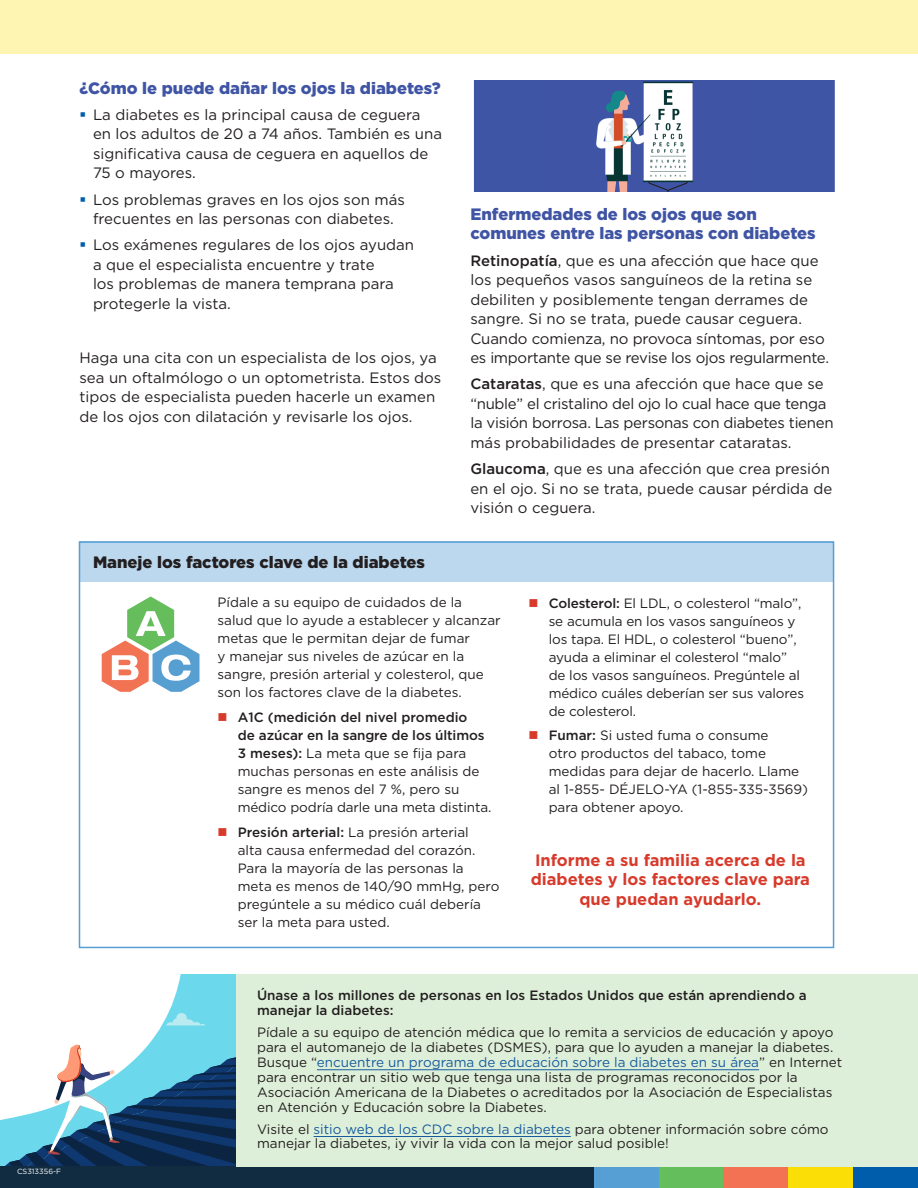
<style>
.page{position:relative;width:918px;height:1188px;background:#fff}
.page>*{position:absolute;margin:0;border:0;box-sizing:border-box;transform-origin:0 0}
.t1{font:900 16.5px/19.8px "Gotham";color:#3f54a4}
.Bullet1_2_copy{font:700 16.5px/19.5px "Gotham";color:#d73a2b;text-align:center}
.t2{font:900 16.5px "Gotham";color:#231f20}
.Bullet1_2{font:15px/19.5px "Gotham";color:#231f20}
.Bullet1_2-2{font:15px/19.5px "Gotham";letter-spacing:-.02em;color:#231f20}
.t3{font:13.5px/18px "Gotham";color:#231f20}
.t4{font:500 13.5px/15px "Gotham";color:#231f20}
.t5{font:7.5px "Gotham";color:#fff}
.s1{font-weight:500}
.s2{color:#175d9e}
</style>
<div class="page">
<div style="left:80px;top:541px;width:754px;height:41px;background:#bbd8ee"></div>
<div style="left:79px;top:541px;width:755px;height:407px;border:2px solid #559fd4"></div>
<div style="left:0;top:0;width:918px;height:54px;background:#fef5b3"></div>
<svg style="left:102px;top:596px;width:97px;height:96px"></svg>
<svg style="left:0;top:974px;width:236px;height:192px"></svg>
<svg style="left:166px;top:1013px;width:39px;height:12px"></svg>
<svg style="left:4px;top:1044px;width:232px;height:122px"></svg>
<div style="left:0;top:1166px;width:594px;height:22px;background:#112c41"></div>
<div style="left:594px;top:1166px;width:65px;height:22px;background:#559fd4"></div>
<div style="left:659px;top:1166px;width:65px;height:22px;background:#64be5c"></div>
<div style="left:724px;top:1166px;width:64px;height:22px;background:#f37253"></div>
<div style="left:788px;top:1166px;width:65px;height:22px;background:#fbde05"></div>
<div style="left:853px;top:1166px;width:65px;height:22px;background:#005dab"></div>
<div style="left:236px;top:974px;width:682px;height:192px;background:#deefd9"></div>
<hr style="left:317px;top:1069px;width:442px;height:1px;background:#175d9e">
<hr style="left:314px;top:1136px;width:257px;height:1px;background:#175d9e">
<img style="left:473px;top:80px;width:361px;height:111px">
<h2 class="t1" style="left:80px;top:78px;width:363px">¿Cómo le puede dañar los ojos la diabetes?</h2>
<p class="Bullet1_2" style="left:93px;top:105px;width:351px">La diabetes es la principal causa de ceguera en los adultos de 20 a 74 años. También es una significativa causa de ceguera en aquellos de 75 o mayores.</p>
<p class="Bullet1_2" style="left:93px;top:189px;width:313px">Los problemas graves en los ojos son más frecuentes en las personas con diabetes.</p>
<p class="Bullet1_2" style="left:93px;top:235px;width:323px">Los exámenes regulares de los ojos ayudan a que el especialista encuentre y trate<br>los problemas de manera temprana para protegerle la vista.</p>
<p class="Bullet1_2" style="left:80px;top:348px;width:363px">Haga una cita con un especialista de los ojos, ya sea un oftalmólogo o un optometrista. Estos dos tipos de especialista pueden hacerle un examen de los ojos con dilatación y revisarle los ojos.</p>
<h2 class="t2" style="left:93px;top:551px;width:334px">Maneje los factores clave de la diabetes</h2>
<h2 class="t1" style="left:470px;top:204px;width:347px">Enfermedades de los ojos que son comunes entre las personas con diabetes</h2>
<p class="Bullet1_2" style="left:470px;top:250px;width:360px"><span class="s1">Retinopatía</span>, que es una afección que hace que los pequeños vasos sanguíneos de la retina se debiliten y posiblemente tengan derrames de sangre. Si no se trata, puede causar ceguera.<br>Cuando comienza, no provoca síntomas, por eso es importante que se revise los ojos regularmente.</p>
<p class="Bullet1_2-2" style="left:470px;top:374px;width:365px"><span class="s1">Cataratas</span>, que es una afección que hace que se “nuble” el cristalino del ojo lo cual hace que tenga la visión borrosa. Las personas con diabetes tienen más probabilidades de presentar cataratas.</p>
<p class="Bullet1_2" style="left:470px;top:459px;width:363px"><span class="s1">Glaucoma</span>, que es una afección que crea presión en el ojo. Si no se trata, puede causar pérdida de visión o ceguera.</p>
<h2 class="t3" style="left:218px;top:593px;width:285px">Pídale a su equipo de cuidados de la salud que lo ayude a establecer y alcanzar metas que le permitan dejar de fumar<br>y manejar sus niveles de azúcar en la sangre, presión arterial y colesterol, que son los factores clave de la diabetes.</h2>
<p class="t3" style="left:238px;top:708px;width:255px"><span class="s1">A1C (medición del nivel promedio<br>de azúcar en la sangre de los últimos 3 meses):</span> La meta que se fija para muchas personas en este análisis de sangre es menos del 7 %, pero su médico podría darle una meta distinta.</p>
<p class="t3" style="left:238px;top:823px;width:263px"><span class="s1">Presión arterial:</span> La presión arterial<br>alta causa enfermedad del corazón.<br>Para la mayoría de las personas la meta es menos de 140/90 mmHg, pero pregúntele a su médico cuál debería ser la meta para usted.</p>
<p class="t3" style="left:549px;top:594px;width:257px"><span class="s1">Colesterol:</span> El LDL, o colesterol “malo”, se acumula en los vasos sanguíneos y los tapa. El HDL, o colesterol “bueno”, ayuda a eliminar el colesterol “malo” de los vasos sanguíneos. Pregúntele al médico cuáles deberían ser sus valores de colesterol.</p>
<p class="t3" style="left:549px;top:726px;width:261px"><span class="s1">Fumar:</span> Si usted fuma o consume<br>otro productos del tabaco, tome medidas para dejar de hacerlo. Llame al 1-855- DÉJELO-YA (1-855-335-3569) para obtener apoyo.</p>
<p class="Bullet1_2_copy" style="left:531px;top:850px;width:281px">Informe a su familia acerca de la diabetes y los factores clave para que puedan ayudarlo.</p>
<h2 class="t5" style="left:17px;top:1167px;width:46px">CS313356-F</h2>
<h2 class="t4" style="left:257px;top:987px;width:551px">Únase a los millones de personas en los Estados Unidos que están aprendiendo a manejar la diabetes:</h2>
<h2 class="t3" style="left:257px;top:1024px;width:587px;line-height:15px">Pídale a su equipo de atención médica que lo remita a servicios de educación y apoyo para el automanejo de la diabetes (DSMES), para que lo ayuden a manejar la diabetes.<br>Busque “<span class="s2">encuentre un programa de educación sobre la diabetes en su área</span>” en Internet para encontrar un sitio web que tenga una lista de programas reconocidos por la Asociación Americana de la Diabetes o acreditados por la Asociación de Especialistas en Atención y Educación sobre la Diabetes.</h2>
<h2 class="t3" style="left:257px;top:1121px;width:573px;line-height:15px">Visite el <span class="s2">sitio web de los CDC sobre la diabetes</span> para obtener información sobre cómo manejar la diabetes, ¡y vivir la vida con la mejor salud posible!</h2>
</div>
